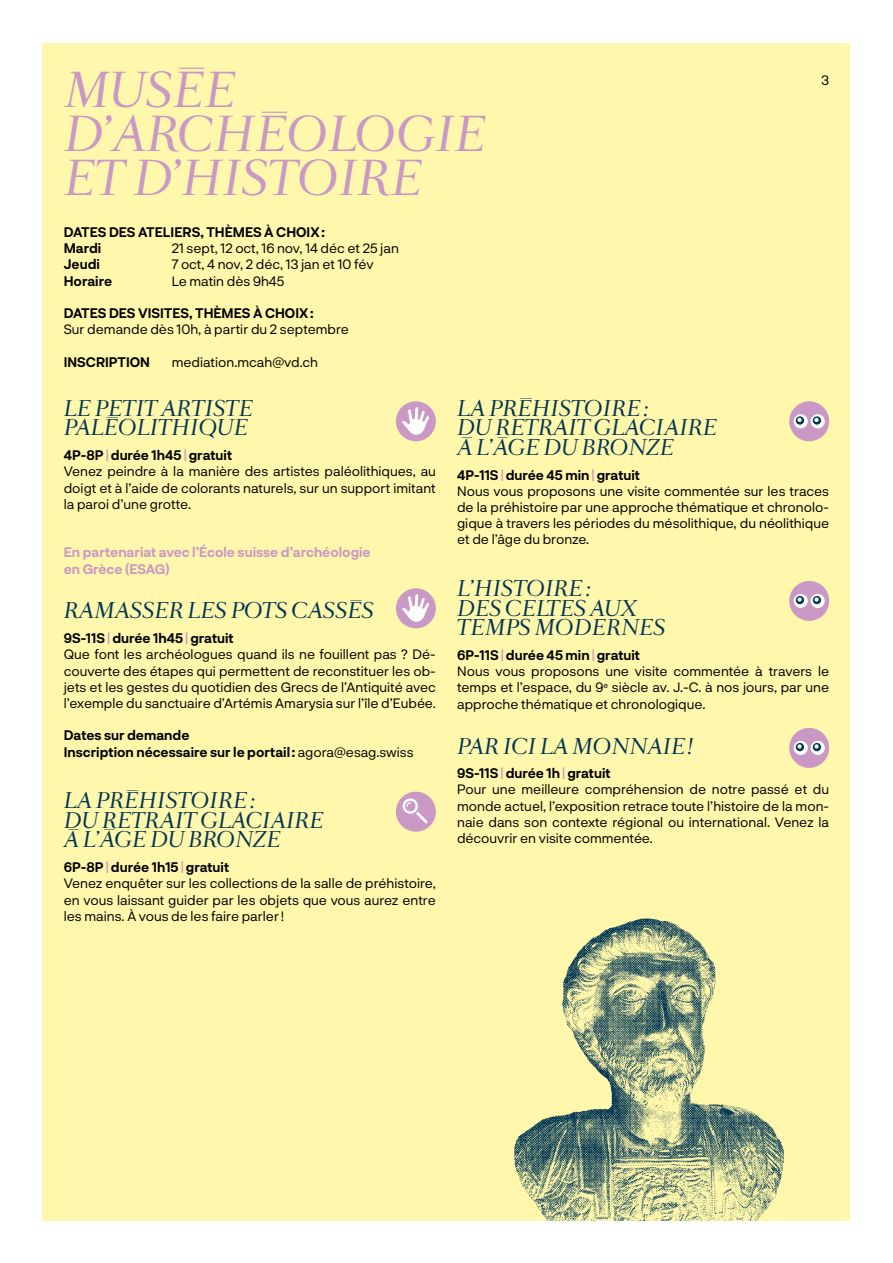
<style>
.page{position:relative;width:893px;height:1263px;background:#fff}
.page>*{position:absolute;margin:0;border:0;box-sizing:border-box;transform-origin:0 0}
.t1{font:43.2px/44px "Romain Rumine Titre";color:#ca98c5}
.t2{font:19.5px/19.5px "Romain Rumine Titre";color:#003553}
.t3{font:13.5px/16.2px "Neurial Grotesk";color:#000}
.t4{font:700 13.5px/16.2px "Neurial Grotesk";color:#000}
.t5{font:700 13.5px/16.2px "Neurial Grotesk";color:#ca98c5}
.s1{font-weight:700}
.s2{font-weight:700;color:#ca98c5}
.s3{font-weight:400}
</style>
<div class="page">
<div style="left:43px;top:43px;width:807px;height:1177px;background:#fff7ab"></div>
<img style="left:514px;top:918px;width:271px;height:302px">
<div style="left:789px;top:401px;width:40px;height:40px;background:#ca98c5;border-radius:50%"></div>
<div style="left:794px;top:414px;width:14px;height:14px;background:#fff;border-radius:50%"></div>
<svg style="left:796px;top:416px;width:8px;height:9px"></svg>
<svg style="left:797px;top:418px;width:5px;height:4px"></svg>
<div style="left:811px;top:414px;width:14px;height:14px;background:#fff;border-radius:50%"></div>
<svg style="left:813px;top:416px;width:8px;height:9px"></svg>
<svg style="left:814px;top:418px;width:5px;height:4px"></svg>
<div style="left:789px;top:581px;width:40px;height:40px;background:#ca98c5;border-radius:50%"></div>
<svg style="left:794px;top:594px;width:14px;height:14px"></svg>
<div style="left:796px;top:596px;width:8px;height:8px;background:#003553;border-radius:50%"></div>
<svg style="left:797px;top:597px;width:5px;height:5px"></svg>
<svg style="left:811px;top:594px;width:14px;height:14px"></svg>
<div style="left:813px;top:596px;width:8px;height:8px;background:#003553;border-radius:50%"></div>
<svg style="left:814px;top:597px;width:5px;height:5px"></svg>
<div style="left:789px;top:728px;width:40px;height:40px;background:#ca98c5;border-radius:50%"></div>
<svg style="left:794px;top:741px;width:14px;height:14px"></svg>
<div style="left:796px;top:743px;width:8px;height:8px;background:#003553;border-radius:50%"></div>
<svg style="left:797px;top:744px;width:5px;height:5px"></svg>
<svg style="left:811px;top:741px;width:14px;height:14px"></svg>
<div style="left:813px;top:743px;width:8px;height:8px;background:#003553;border-radius:50%"></div>
<svg style="left:814px;top:744px;width:5px;height:5px"></svg>
<div style="left:396px;top:792px;width:40px;height:40px;background:#ca98c5;border-radius:50%"></div>
<svg style="left:400px;top:796px;width:28px;height:27px"></svg>
<div style="left:396px;top:401px;width:40px;height:40px;background:#ca98c5;border-radius:50%"></div>
<svg style="left:400px;top:405px;width:31px;height:31px"></svg>
<div style="left:396px;top:588px;width:40px;height:40px;background:#ca98c5;border-radius:50%"></div>
<svg style="left:400px;top:592px;width:31px;height:31px"></svg>
<h1 class="t1" style="left:64px;top:70px;width:424px">MUSÉE<br>D’ARCHÉOLOGIE<br>ET D’HISTOIRE</h1>
<p class="t4" style="left:64px;top:223px;width:263px">DATES DES ATELIERS, THÈMES À CHOIX:<br>Mardi</p>
<p class="t3" style="left:172px;top:240px;width:229px">21 sept, 12 oct, 16 nov, 14 déc et 25 jan</p>
<p class="t4" style="left:64px;top:256px;width:38px">Jeudi</p>
<p class="t3" style="left:172px;top:256px;width:203px">7 oct, 4 nov, 2 déc, 13 jan et 10 fév</p>
<p class="t4" style="left:64px;top:272px;width:50px">Horaire</p>
<p class="t3" style="left:172px;top:272px;width:114px">Le matin dès 9h45</p>
<p class="t4" style="left:64px;top:304px;width:251px">DATES DES VISITES, THÈMES À CHOIX:</p>
<p class="t3" style="left:64px;top:321px;width:287px">Sur demande dès 10h, à partir du 2 septembre</p>
<p class="t4" style="left:64px;top:353px;width:88px">INSCRIPTION</p>
<p class="t3" style="left:172px;top:353px;width:148px">mediation.mcah@vd.ch</p>
<p class="t3" style="left:821px;top:72px;width:9px">3</p>
<h2 class="t2" style="left:64px;top:399px;width:191px">LE PETIT ARTISTE<br>PALÉOLITHIQUE</h2>
<p class="t3" style="left:64px;top:447px;width:374px"><span class="s1">4P-8P</span><span class="s2">|</span><span class="s1">durée 1h45</span><span class="s2">|</span><span class="s1">gratuit<br></span>Venez peindre à la manière des artistes paléolithiques, au doigt et à l’aide de colorants naturels, sur un support imitant la paroi d’une grotte.</p>
<p class="t5" style="left:64px;top:544px;width:308px">En partenariat avec l’École suisse d’archéologie en Grèce (ESAG)</p>
<h2 class="t2" style="left:64px;top:602px;width:312px">RAMASSER LES POTS CASSÉS</h2>
<p class="t3" style="left:64px;top:629px;width:374px"><span class="s1">9S-11S</span><span class="s2">|</span><span class="s1">durée 1h45</span><span class="s2">|</span><span class="s1">gratuit<br></span>Que font les archéologues quand ils ne fouillent pas ? Dé&shy;couverte des étapes qui permettent de reconstituer les ob&shy;jets et les gestes du quotidien des Grecs de l’Antiquité avec l’exemple du sanctuaire d’Artémis Amarysia sur l’île d’Eubée.</p>
<p class="t4" style="left:64px;top:727px;width:351px">Dates sur demande<br>Inscription nécessaire sur le portail: <span class="s3">agora@esag.swiss</span></p>
<h2 class="t2" style="left:64px;top:792px;width:262px">LA PRÉHISTOIRE:<br>DU RETRAIT GLACIAIRE<br>À L’ÂGE DU BRONZE</h2>
<p class="t3" style="left:64px;top:858px;width:374px"><span class="s1">6P-8P</span><span class="s2">|</span><span class="s1">durée 1h15</span><span class="s2">|</span><span class="s1">gratuit<br></span>Venez enquêter sur les collections de la salle de préhistoire, en vous laissant guider par les objets que vous aurez entre les mains. À vous de les faire parler!</p>
<h2 class="t2" style="left:457px;top:399px;width:262px">LA PRÉHISTOIRE:<br>DU RETRAIT GLACIAIRE<br>À L’ÂGE DU BRONZE</h2>
<p class="t3" style="left:457px;top:466px;width:374px"><span class="s1">4P-11S</span><span class="s2">|</span><span class="s1">durée 45 min</span><span class="s2">|</span><span class="s1">gratuit<br></span>Nous vous proposons une visite commentée sur les traces de la préhistoire par une approche thématique et chronolo&shy;gique à travers les périodes du mésolithique, du néolithique et de l’âge du bronze.</p>
<h2 class="t2" style="left:457px;top:580px;width:210px">L’HISTOIRE:<br>DES CELTES AUX<br>TEMPS MODERNES</h2>
<p class="t3" style="left:457px;top:646px;width:374px"><span class="s1">6P-11S</span><span class="s2">|</span><span class="s1">durée 45 min</span><span class="s2">|</span><span class="s1">gratuit<br></span>Nous vous proposons une visite commentée à travers le temps et l’espace, du 9<sup>e</sup> siècle av. J.-C. à nos jours, par une approche thématique et chronologique.</p>
<h2 class="t2" style="left:457px;top:737px;width:237px">PAR ICI LA MONNAIE!</h2>
<p class="t3" style="left:457px;top:765px;width:374px"><span class="s1">9S-11S</span><span class="s2">|</span><span class="s1">durée 1h</span><span class="s2">|</span><span class="s1">gratuit<br></span>Pour une meilleure compréhension de notre passé et du monde actuel, l’exposition retrace toute l’histoire de la mon&shy;naie dans son contexte régional ou international. Venez la découvrir en visite commentée.</p>
</div>
